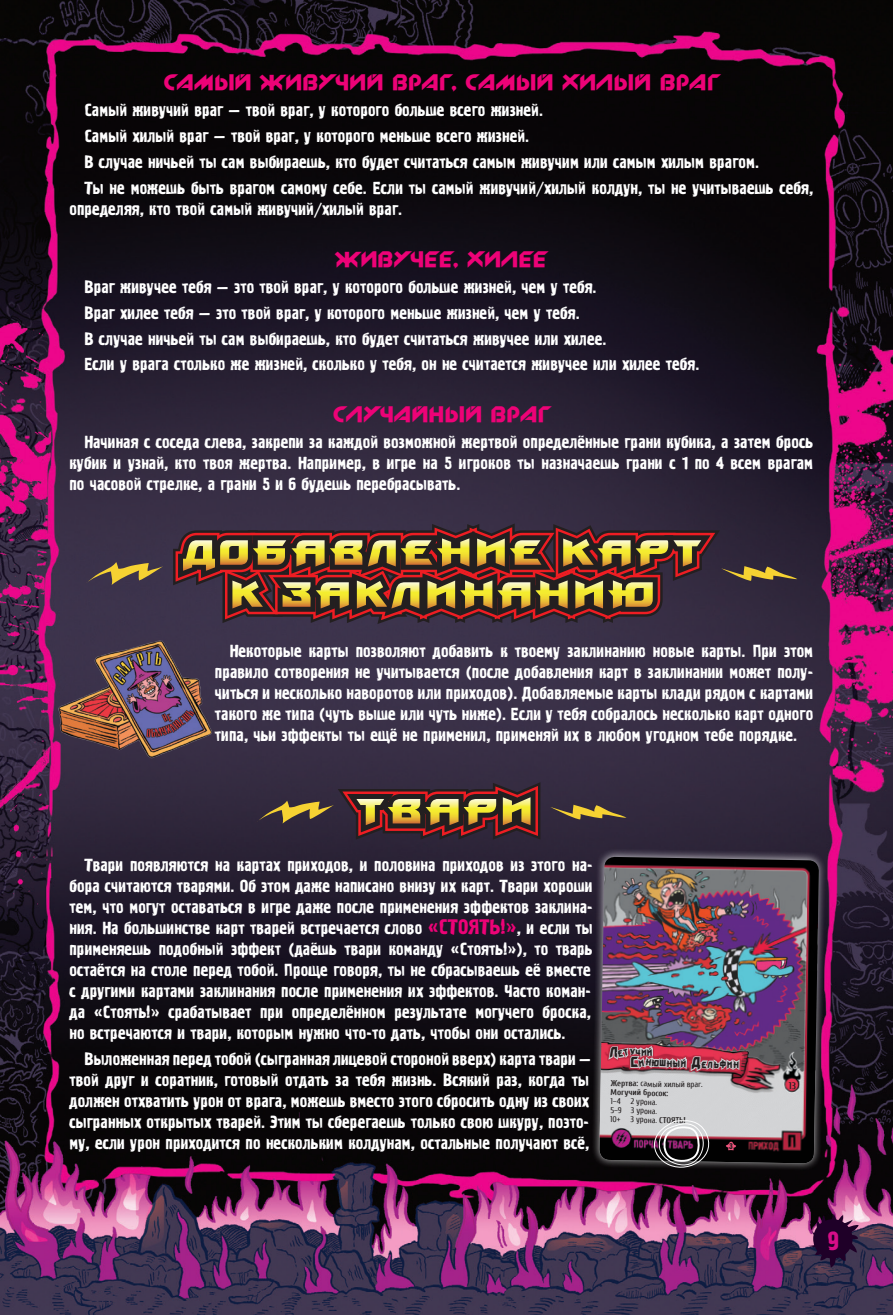
<style>
.page{position:relative;width:893px;height:1315px;background:#fff}
.page>*{position:absolute;margin:0;border:0;box-sizing:border-box;transform-origin:0 0}
.t1{font:26.25px "Graffiti 1 C";color:#d70d88}
.t2{font:21px "New Zelek";color:#ed0277}
.t3{font:17.5px/21px "Graffiti 1 C";color:#fff;text-align:justify}
.t4{font:700 8.92px "Proun X";color:#231f20;scale:.63 1}
.t5{font:8.4px/8.9px "Cuprum";color:#231f20}
.t6{font:700 8.4px/8.9px "Cuprum";color:#231f20}
.s1{font-size:21px;color:#ed0277}
.s2{font-weight:400}
.s3{font-weight:700}
</style>
<div class="page">
<img style="left:0;top:0;width:893px;height:1315px">
<svg style="left:808px;top:1213px;width:51px;height:54px;background:#3f2145"></svg>
<svg style="left:85px;top:562px;width:78px;height:23px;background:#706043"></svg>
<svg style="left:173px;top:523px;width:624px;height:101px;background:#694a35"></svg>
<svg style="left:550px;top:804px;width:76px;height:15px"></svg>
<svg style="left:256px;top:782px;width:284px;height:57px;background:#604336"></svg>
<img style="left:57px;top:639px;width:158px;height:123px">
<svg style="left:590px;top:847px;width:238px;height:325px;background:#342033"></svg>
<img style="left:599px;top:857px;width:220px;height:306px">
<svg style="left:653px;top:1119px;width:66px;height:54px;background:#6f656a"></svg>
<svg style="left:789px;top:1082px;width:7px;height:7px"></svg>
<img style="left:607px;top:857px;width:134px;height:216px">
<svg style="left:726px;top:1141px;width:10px;height:9px"></svg>
<p class="t2" style="left:163px;top:69px;width:557px">Самый живучий враг, самый хилый враг</p>
<p class="t3" style="left:84px;top:98px;width:730px;line-height:25.9px;text-align:left">Самый живучий враг — твой враг, у которого больше всего жизней.<br>Самый хилый враг — твой враг, у которого меньше всего жизней.<br>В случае ничьей ты сам выбираешь, кто будет считаться самым живучим или самым хилым врагом.<br>Ты не можешь быть врагом самому себе. Если ты самый живучий/хилый колдун, ты не учитываешь себя,</p>
<p class="t3" style="left:69px;top:199px;width:334px">определяя, кто твой самый живучий/хилый враг.</p>
<p class="t2" style="left:335px;top:246px;width:214px">Живучее, хилее</p>
<p class="t3" style="left:84px;top:274px;width:617px;line-height:25.9px;text-align:left">Враг живучее тебя — это твой враг, у которого больше жизней, чем у тебя.<br>Враг хилее тебя — это твой враг, у которого меньше жизней, чем у тебя.<br>В случае ничьей ты сам выбираешь, кто будет считаться живучее или хилее.<br>Если у врага столько же жизней, сколько у тебя, он не считается живучее или хилее тебя.</p>
<p class="t2" style="left:333px;top:402px;width:219px">Случайный враг</p>
<p class="t3" style="left:69px;top:433px;width:745px;text-indent:15px">Начиная с соседа слева, закрепи за каждой возможной жертвой определённые грани кубика, а затем брось кубик и узнай, кто твоя жертва. Например, в игре на 5 игроков ты назначаешь грани с 1 по 4 всем врагам по часовой стрелке, а грани 5 и 6 будешь перебрасывать.</p>
<p class="t3" style="left:215px;top:641px;width:600px;text-indent:15px">Некоторые карты позволяют добавить к твоему заклинанию новые карты. При этом правило сотворения не учитывается (после добавления карт в заклинании может полу&shy;читься и несколько наворотов или приходов). Добавляемые карты клади рядом с картами такого же типа (чуть выше или чуть ниже). Если у тебя собралось несколько карт одного типа, чьи эффекты ты ещё не применил, применяй их в любом угодном тебе порядке.</p>
<p class="t3" style="left:69px;top:855px;width:525px;text-indent:15px">Твари появляются на картах приходов, и половина приходов из этого на&shy;бора считаются тварями. Об этом даже написано внизу их карт. Твари хороши тем, что могут оставаться в игре даже после применения эффектов заклина&shy;ния. На большинстве карт тварей встречается слово <span class="s1">«СТОЯТЬ!»</span>, и если ты применяешь подобный эффект (даёшь твари команду «Стоять!»), то тварь остаётся на столе перед тобой. Проще говоря, ты не сбрасываешь её вместе с другими картами заклинания после применения их эффектов. Часто коман&shy;да «Стоять!» срабатывает при определённом результате могучего броска, но встречаются и твари, которым нужно что-то дать, чтобы они остались.</p>
<p class="t3" style="left:69px;top:1049px;width:523px;text-indent:15px">Выложенная перед тобой (сыгранная лицевой стороной вверх) карта твари — твой друг и соратник, готовый отдать за тебя жизнь. Всякий раз, когда ты должен отхватить урон от врага, можешь вместо этого сбросить одну из своих сыгранных открытых тварей. Этим ты сберегаешь только свою шкуру, поэто&shy;му, если урон приходится по нескольким колдунам, остальные получают всё,</p>
<p class="t4" style="left:641px;top:1047px;width:11px">и</p>
<p class="t6" style="left:611px;top:1078px;width:93px;rotate:1deg">Жертва: <span class="s2">самый хилый враг.<br></span>Могучий бросок:</p>
<p class="t5" style="left:611px;top:1096px;width:77px;rotate:1deg">1–4 2 урона.<br>5–9 3 урона.<br>10+ 3 урона. <span class="s3">СТОЯТЬ!</span></p>
<p class="t4" style="left:713px;top:1059px;width:22px">ьô</p>
<h1 class="t1" style="left:827px;top:1226px;width:13px">9</h1>
</div>
